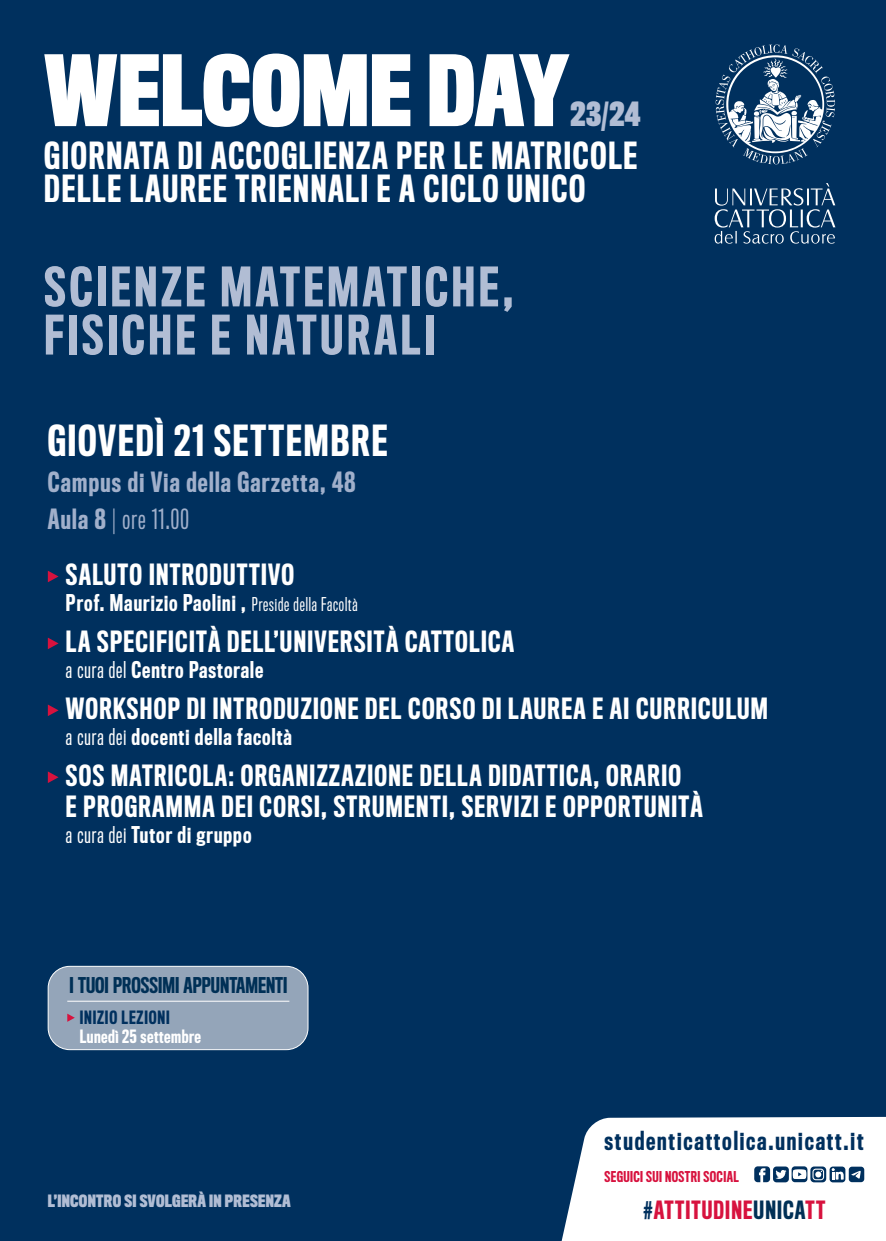
<style>
.page{position:relative;width:886px;height:1241px;background:#fff}
.page>*{position:absolute;margin:0;border:0;box-sizing:border-box;transform-origin:0 0}
.t1{font:700 90px "Titling Gothic FB Comp";letter-spacing:.01em;color:#fff}
.t2{font:500 50px "Titling Gothic FB Comp";letter-spacing:.075em;color:#b1bdd4}
.t3{font:500 39.38px "Titling Gothic FB Comp";letter-spacing:.05em;color:#fff}
.t4{font:500 34.38px "Titling Gothic FB Comp";letter-spacing:.05em;color:#fff}
.t5{font:700 30.62px "Titling Gothic FB Comp";color:#b1bdd4}
.t6{font:500 26.88px "Titling Gothic FB Comp";letter-spacing:.05em;color:#fff}
.t7{font:500 25.62px "Titling Gothic FB Comp";letter-spacing:.05em;color:#a1b0cb}
.t8{font:25.62px "Titling Gothic FB Comp";letter-spacing:.045em;color:#a1b0cb}
.t9{font:500 24.06px "Titling Gothic FB Comp";letter-spacing:.075em;color:#00305e}
.t10{font:500 23.12px "Titling Gothic FB Comp";letter-spacing:.05em;color:#d7123e}
.t11{font:500 21.25px "Titling Gothic FB Comp";letter-spacing:.05em;color:#fff}
.t12{font:500 20px "Titling Gothic FB Comp";color:#003056}
.t13{font:500 16.88px "Titling Gothic FB Comp";letter-spacing:.03em;color:#fff}
.t14{font:500 16.88px "Titling Gothic FB Comp";letter-spacing:.05em;color:#00305e}
.t15{font:700 15.62px "Titling Gothic FB Comp";letter-spacing:.02em;color:#b1bdd4}
.t16{font:500 13.75px "Titling Gothic FB Comp";letter-spacing:.03em;color:#d7123e}
.s1{font-weight:500}
.s2{font-weight:300}
.s3{font-weight:400;font-size:17.5px}
.s4{font-weight:400}
.s5{color:#00305e}
.s6{color:#003056}
</style>
<div class="page">
<div style="left:0;top:0;width:886px;height:1240px;background:#00305e"></div>
<svg style="left:715px;top:183px;width:120px;height:60px"></svg>
<svg style="left:715px;top:44px;width:120px;height:120px"></svg>
<svg style="left:48px;top:570px;width:11px;height:12px"></svg>
<svg style="left:48px;top:637px;width:11px;height:12px"></svg>
<svg style="left:48px;top:704px;width:11px;height:12px"></svg>
<svg style="left:48px;top:771px;width:11px;height:12px"></svg>
<svg style="left:562px;top:1116px;width:324px;height:124px;background:#eaeef1"></svg>
<div style="left:48px;top:966px;width:260px;height:83px;background:#94a5b9;border-radius:22px"></div>
<div style="left:48px;top:965px;width:260px;height:84px;border:1px solid #fff;border-radius:22px"></div>
<svg style="left:67px;top:1013px;width:8px;height:8px"></svg>
<hr style="left:67px;top:1000px;width:222px;height:1px;background:#fff">
<p class="t1" style="left:44px;top:40px;width:527px">WELCOME DAY</p>
<p class="t5" style="left:570px;top:97px;width:72px">23/24</p>
<p class="t4" style="left:44px;top:136px;width:594px">GIORNATA DI ACCOGLIENZA PER LE MATRICOLE</p>
<p class="t4" style="left:44px;top:169px;width:542px">DELLE LAUREE TRIENNALI E A CICLO UNICO</p>
<p class="t2" style="left:44px;top:258px;width:471px">SCIENZE MATEMATICHE,</p>
<p class="t2" style="left:44px;top:306px;width:392px">FISICHE E NATURALI</p>
<p class="t3" style="left:48px;top:418px;width:341px">GIOVEDÌ 21 SETTEMBRE</p>
<p class="t7" style="left:48px;top:467px;width:309px">Campus di Via della Garzetta, 48</p>
<p class="t8" style="left:48px;top:504px;width:143px"><span class="s1">Aula 8</span> <span class="s2">|</span> ore 11.00</p>
<p class="t6" style="left:66px;top:559px;width:230px">SALUTO INTRODUTTIVO</p>
<p class="t11" style="left:66px;top:590px;width:293px">Prof. Maurizio Paolini , <span class="s3">Preside della Facoltà</span></p>
<p class="t6" style="left:66px;top:626px;width:449px">LA SPECIFICITÀ DELL’UNIVERSITÀ CATTOLICA</p>
<p class="t11" style="left:66px;top:657px;width:199px"><span class="s4">a cura del</span> Centro Pastorale</p>
<p class="t6" style="left:66px;top:693px;width:703px">WORKSHOP DI INTRODUZIONE DEL CORSO DI LAUREA E AI CURRICULUM</p>
<p class="t11" style="left:66px;top:724px;width:227px"><span class="s4">a cura dei</span> docenti della facoltà</p>
<p class="t6" style="left:66px;top:759px;width:616px">SOS MATRICOLA: ORGANIZZAZIONE DELLA DIDATTICA, ORARIO</p>
<p class="t6" style="left:66px;top:791px;width:638px">E PROGRAMMA DEI CORSI, STRUMENTI, SERVIZI E OPPORTUNITÀ</p>
<p class="t11" style="left:66px;top:822px;width:187px"><span class="s4">a cura dei</span> Tutor di gruppo</p>
<p class="t12" style="left:70px;top:973px;width:219px">I TUOI PROSSIMI APPUNTAMENTI</p>
<p class="t14" style="left:80px;top:1007px;width:92px">INIZIO LEZIONI</p>
<p class="t13" style="left:80px;top:1026px;width:123px">Lunedì 25 settembre</p>
<p class="t15" style="left:48px;top:1192px;width:244px">L’INCONTRO SI SVOLGERÀ IN PRESENZA</p>
<p class="t9" style="left:604px;top:1126px;width:261px">studenticattolica.unicatt.it</p>
<p class="t16" style="left:604px;top:1168px;width:136px">SEGUICI SUI NOSTRI SOCIAL</p>
<p class="t10" style="left:643px;top:1196px;width:184px"><span class="s5">#</span>ATTITUDINE<span class="s6">UNICA</span>TT</p>
</div>
